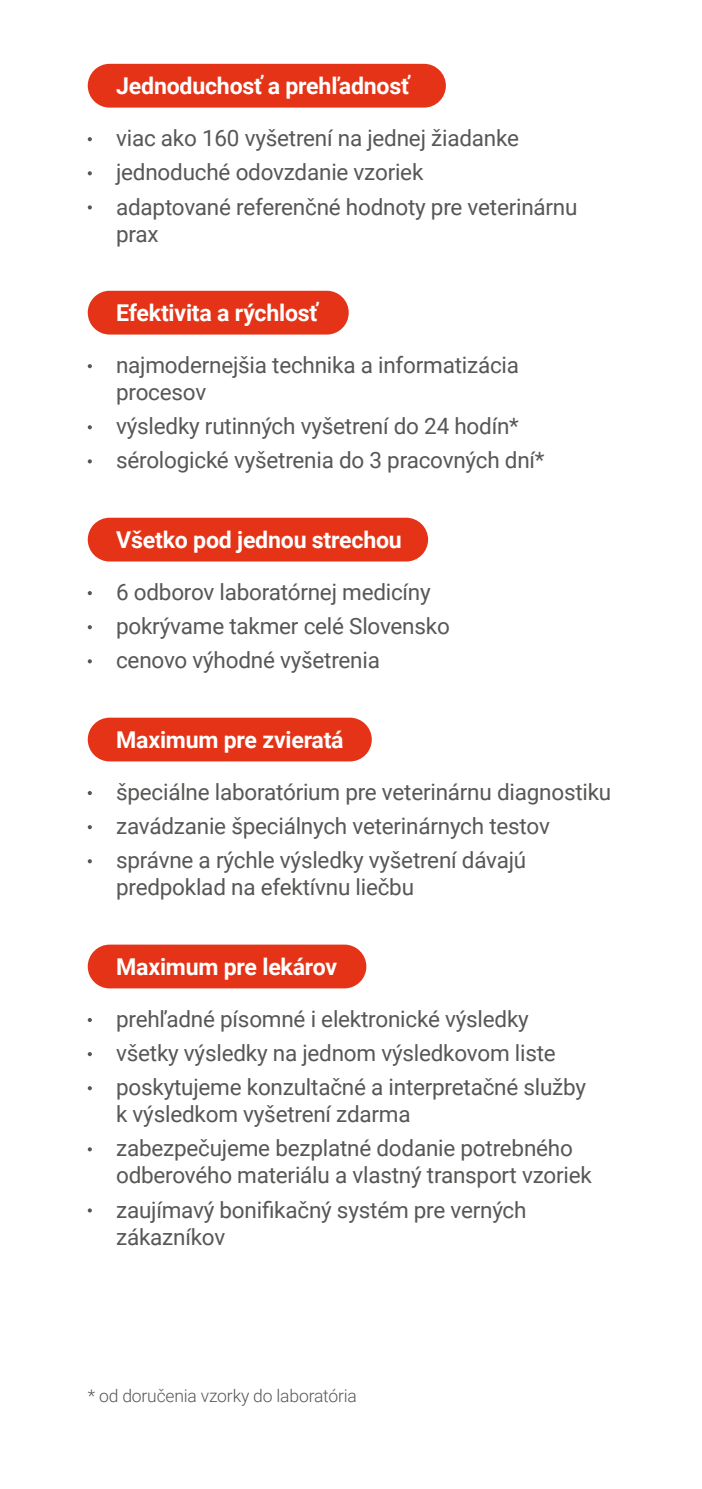
<style>
.page{position:relative;width:702px;height:1489px;background:#fff}
.page>*{position:absolute;margin:0;border:0;box-sizing:border-box;transform-origin:0 0}
.t1{font:700 23.25px "Roboto";letter-spacing:-.01em;color:#fff}
.t2{font:22.5px/34px "Roboto";letter-spacing:-.01em;color:#575756}
.t3{font:300 17.5px "Roboto";letter-spacing:-.01em;color:#575756}
</style>
<div class="page">
<div style="left:88px;top:64px;width:358px;height:44px;background:#e43317;border-radius:22px"></div>
<svg style="left:88px;top:137px;width:4px;height:4px"></svg>
<svg style="left:88px;top:171px;width:4px;height:4px"></svg>
<svg style="left:88px;top:205px;width:4px;height:4px"></svg>
<div style="left:88px;top:291px;width:261px;height:43px;background:#e43317;border-radius:22px"></div>
<svg style="left:88px;top:364px;width:4px;height:4px"></svg>
<svg style="left:88px;top:425px;width:4px;height:4px"></svg>
<svg style="left:88px;top:459px;width:4px;height:4px"></svg>
<div style="left:88px;top:517px;width:340px;height:44px;background:#e43317;border-radius:22px"></div>
<svg style="left:88px;top:591px;width:4px;height:4px"></svg>
<svg style="left:88px;top:625px;width:4px;height:4px"></svg>
<svg style="left:88px;top:659px;width:4px;height:4px"></svg>
<div style="left:88px;top:717px;width:284px;height:44px;background:#e43317;border-radius:22px"></div>
<svg style="left:88px;top:791px;width:4px;height:4px"></svg>
<svg style="left:88px;top:825px;width:4px;height:4px"></svg>
<svg style="left:88px;top:859px;width:4px;height:4px"></svg>
<div style="left:88px;top:944px;width:278px;height:44px;background:#e43317;border-radius:22px"></div>
<svg style="left:88px;top:1018px;width:4px;height:4px"></svg>
<svg style="left:88px;top:1052px;width:4px;height:4px"></svg>
<svg style="left:88px;top:1086px;width:4px;height:4px"></svg>
<svg style="left:88px;top:1147px;width:4px;height:4px"></svg>
<svg style="left:88px;top:1208px;width:4px;height:4px"></svg>
<p class="t1" style="left:116px;top:70px;width:295px">Jednoduchosť a prehľadnosť</p>
<p class="t2" style="left:116px;top:120px;width:463px">viac ako 160 vyšetrení na jednej žiadanke jednoduché odovzdanie vzoriek<br>adaptované referenčné hodnoty pre veterinárnu</p>
<p class="t2" style="left:116px;top:216px;width:44px">prax</p>
<p class="t1" style="left:116px;top:297px;width:203px">Efektivita a rýchlosť</p>
<p class="t2" style="left:116px;top:351px;width:404px;line-height:27px">najmodernejšia technika a informatizácia procesov</p>
<p class="t2" style="left:116px;top:408px;width:430px">výsledky rutinných vyšetrení do 24 hodín* sérologické vyšetrenia do 3 pracovných dní*</p>
<p class="t1" style="left:116px;top:523px;width:287px">Všetko pod jednou strechou</p>
<p class="t2" style="left:116px;top:574px;width:335px">6 odborov laboratórnej medicíny pokrývame takmer celé Slovensko cenovo výhodné vyšetrenia</p>
<p class="t1" style="left:116px;top:723px;width:229px">Maximum pre zvieratá</p>
<p class="t2" style="left:116px;top:774px;width:496px">špeciálne laboratórium pre veterinárnu diagnostiku zavádzanie špeciálnych veterinárnych testov správne a rýchle výsledky vyšetrení dávajú</p>
<p class="t2" style="left:116px;top:869px;width:299px">predpoklad na efektívnu liečbu</p>
<p class="t1" style="left:116px;top:950px;width:222px">Maximum pre lekárov</p>
<p class="t2" style="left:116px;top:1001px;width:471px">prehľadné písomné i elektronické výsledky všetky výsledky na jednom výsledkovom liste poskytujeme konzultačné a interpretačné služby</p>
<p class="t2" style="left:116px;top:1096px;width:458px">k výsledkom vyšetrení zdarma<br>zabezpečujeme bezplatné dodanie potrebného</p>
<p class="t2" style="left:116px;top:1157px;width:477px">odberového materiálu a vlastný transport vzoriek zaujímavý bonifikačný systém pre verných</p>
<p class="t2" style="left:116px;top:1218px;width:111px">zákazníkov</p>
<p class="t3" style="left:88px;top:1383px;width:271px">* od doručenia vzorky do laboratória</p>
</div>
